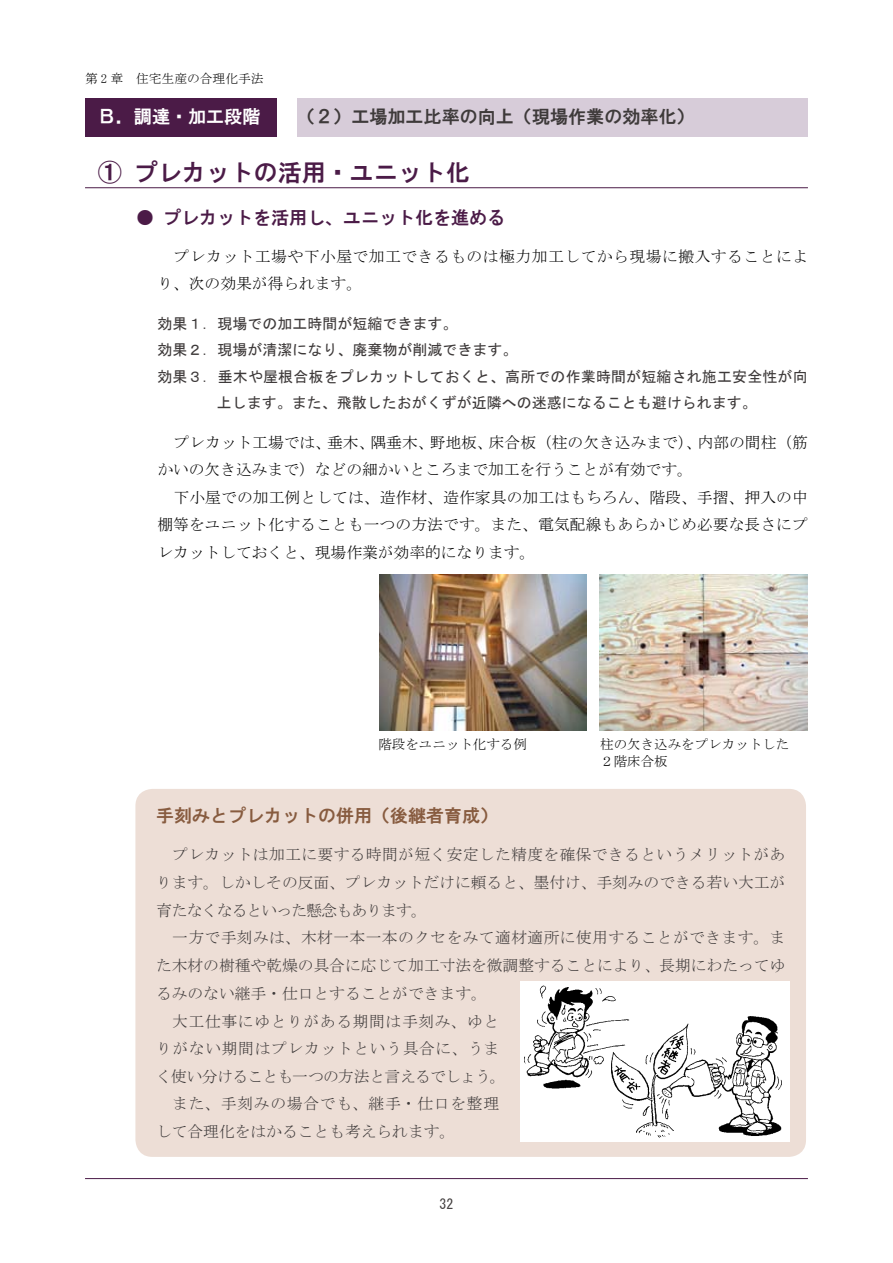
<style>
.page{position:relative;width:893px;height:1263px;background:#fff}
.page>*{position:absolute;margin:0;border:0;box-sizing:border-box;transform-origin:0 0}
.t1{font:24px "HG Gothic E";color:#4b1b47}
.t2{font:18px "HG Gothic E";color:#3e3a3a}
.t3{font:18px "HG Gothic E";color:#4b1b47}
.t4{font:18px "HG Gothic E";color:#875b3f}
.t5{font:18px "HG Gothic E";color:#fff}
.t6{font:15.75px/27.6px "MS Mincho";color:#000}
.t7{font:15.75px/27.6px "MS Mincho";color:#3e3a3a;text-align:justify}
.t8{font:15.75px/27.6px "MS Mincho";letter-spacing:.035em;color:#000}
.t9{font:15.75px "MS Mincho";letter-spacing:.045em;color:#3e3a3a}
.t10{font:15.75px "MS Mincho";letter-spacing:.025em;color:#3e3a3a}
.t11{font:15.75px "MS Mincho";letter-spacing:-.05em;color:#3e3a3a}
.t12{font:15.75px "MS Mincho";letter-spacing:.04em;color:#3e3a3a}
.t13{font:15px "MS Gothic";color:#3e3a3a}
.t14{font:13.8px "MS Gothic";color:#3e3a3a}
.t15{font:13.5px/17px "MS Mincho";color:#000}
.t16{font:12.75px "MS Mincho";color:#000}
.s1{font-family:"MS Mincho"}
</style>
<div class="page">
<div style="left:298px;top:98px;width:510px;height:39px;background:#d7ccd9"></div>
<div style="left:85px;top:98px;width:191px;height:39px;background:#4b1b47"></div>
<img style="left:379px;top:575px;width:207px;height:155px">
<hr style="left:85px;top:187px;width:723px;height:1px;background:#4b1b47">
<img style="left:600px;top:574px;width:208px;height:156px">
<div style="left:135px;top:789px;width:671px;height:368px;background:#edded6;border-radius:17px"></div>
<div style="left:520px;top:981px;width:270px;height:160px;background:#fff"></div>
<img style="left:524px;top:985px;width:258px;height:153px">
<hr style="left:85px;top:1178px;width:723px;height:1px;background:#4b1b47">
<p class="t16" style="left:85px;top:72px;width:180px">第 2 章　住宅生産の合理化手法</p>
<p class="t5" style="left:98px;top:108px;width:164px">Ｂ．調達・加工段階</p>
<p class="t2" style="left:297px;top:108px;width:399px">（２）工場加工比率の向上（現場作業の効率化）</p>
<h1 class="t1" style="left:98px;top:160px;width:374px">① プレカットの活用・ユニット化</h1>
<p class="t3" style="left:136px;top:208px;width:371px"><span class="s1">●</span> プレカットを活用し、ユニット化を進める</p>
<p class="t8" style="left:157px;top:242px;width:652px;text-indent:16px">プレカット工場や下小屋で加工できるものは極力加工してから現場に搬入することにより、次の効果が得られます。</p>
<p class="t13" style="left:157px;top:316px;width:301px">効果１．現場での加工時間が短縮できます。</p>
<p class="t13" style="left:157px;top:342px;width:361px">効果２．現場が清潔になり、廃棄物が削減できます。</p>
<p class="t13" style="left:157px;top:369px;width:652px">効果３．垂木や屋根合板をプレカットしておくと、高所での作業時間が短縮され施工安全性が向</p>
<p class="t13" style="left:217px;top:395px;width:541px">上します。また、飛散したおがくずが近隣への迷惑になることも避けられます。</p>
<p class="t6" style="left:157px;top:428px;width:652px;text-indent:16px">プレカット工場では、垂木、隅垂木、野地板、床合板（柱の欠き込みまで）、内部の間柱（筋かいの欠き込みまで）などの細かいところまで加工を行うことが有効です。</p>
<p class="t6" style="left:157px;top:483px;width:652px;text-align:justify;text-indent:16px">下小屋での加工例としては、造作材、造作家具の加工はもちろん、階段、手摺、押入の中棚等をユニット化することも一つの方法です。また、電気配線もあらかじめ必要な長さにプレカットしておくと、現場作業が効率的になります。</p>
<p class="t15" style="left:378px;top:735px;width:150px">階段をユニット化する例</p>
<p class="t15" style="left:600px;top:735px;width:190px">柱の欠き込みをプレカットした<br>２階床合板</p>
<p class="t4" style="left:156px;top:807px;width:343px">手刻みとプレカットの併用（後継者育成）</p>
<p class="t7" style="left:156px;top:841px;width:631px;text-indent:16px">プレカットは加工に要する時間が短く安定した精度を確保できるというメリットがあります。しかしその反面、プレカットだけに頼ると、墨付け、手刻みのできる若い大工が育たなくなるといった懸念もあります。</p>
<p class="t10" style="left:172px;top:930px;width:615px">一方で手刻みは、木材一本一本のクセをみて適材適所に使用することができます。ま</p>
<p class="t7" style="left:156px;top:951px;width:631px">た木材の樹種や乾燥の具合に応じて加工寸法を微調整することにより、長期にわたってゆ</p>
<p class="t7" style="left:156px;top:979px;width:332px">るみのない継手・仕口とすることができます。</p>
<p class="t12" style="left:172px;top:1013px;width:328px">大工仕事にゆとりがある期間は手刻み、ゆと</p>
<p class="t9" style="left:156px;top:1041px;width:345px">りがない期間はプレカットという具合に、うま</p>
<p class="t11" style="left:156px;top:1068px;width:351px">く使い分けることも一つの方法と言えるでしょう。</p>
<p class="t9" style="left:172px;top:1096px;width:328px">また、手刻みの場合でも、継手・仕口を整理</p>
<p class="t7" style="left:156px;top:1117px;width:301px">して合理化をはかることも考えられます。</p>
<p class="t14" style="left:440px;top:1197px;width:15px">32</p>
</div>
